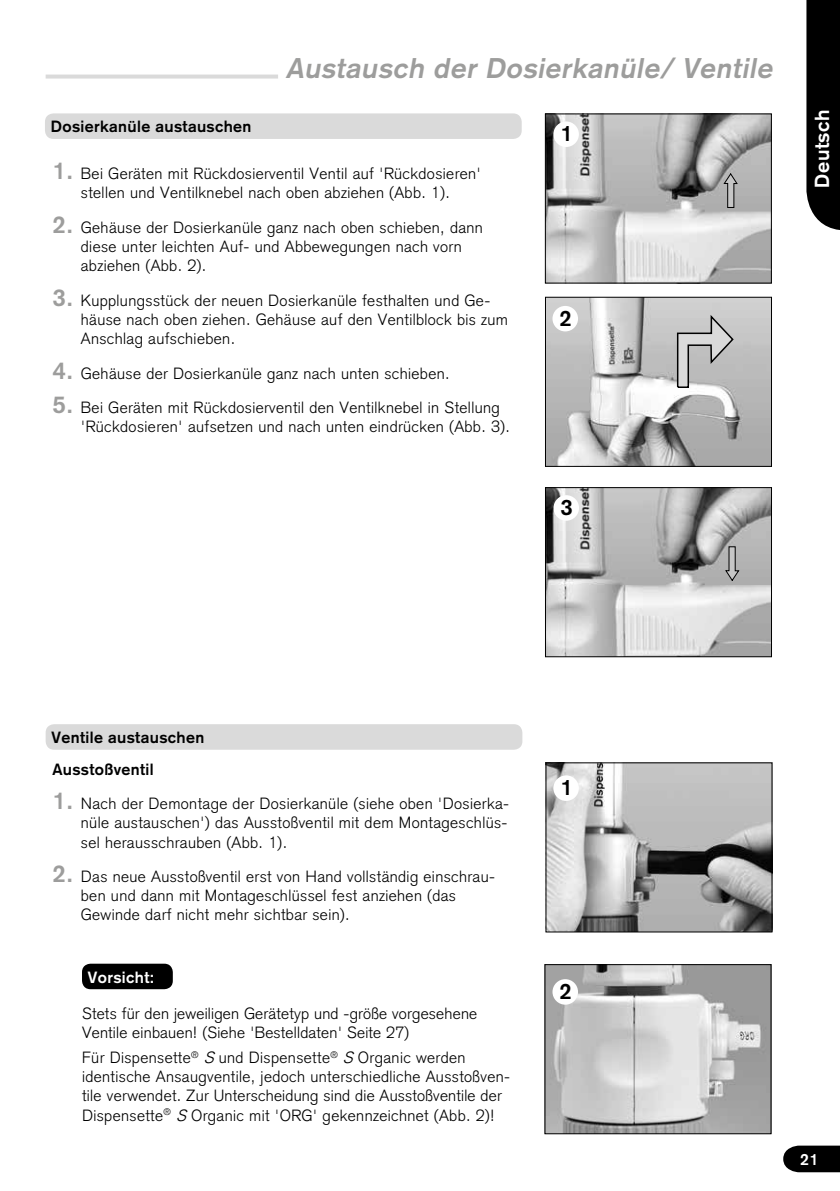
<style>
.page{position:relative;width:840px;height:1191px;background:#fff}
.page>*{position:absolute;margin:0;border:0;box-sizing:border-box;transform-origin:0 0}
.t1{font:italic 700 28px "Akzidenz Grotesk";color:#9d9d9c}
.t2{font:700 22px "Akzidenz Grotesk";color:#000}
.t3{font:700 20px "Akzidenz Grotesk";letter-spacing:.025em;color:#fff}
.t4{font:300 16px/19.2px "Akzidenz Grotesk";letter-spacing:.025em;color:#000}
.t5{font:700 16px/31.6px "Akzidenz Grotesk";letter-spacing:.025em;color:#000}
.t6{font:700 16px "Akzidenz Grotesk";letter-spacing:.025em;color:#fff}
.s1{font-weight:700;font-size:24px;color:#9d9d9c}
.s2{font-style:italic}
</style>
<div class="page">
<img style="left:546px;top:299px;width:223px;height:166px">
<div style="left:544px;top:297px;width:227px;height:170px;border:1px solid #000"></div>
<svg style="left:675px;top:313px;width:59px;height:76px;background:#b8b8b8"></svg>
<img style="left:546px;top:966px;width:223px;height:166px">
<div style="left:544px;top:964px;width:227px;height:170px;border:1px solid #000"></div>
<img style="left:547px;top:764px;width:223px;height:166px">
<div style="left:545px;top:762px;width:227px;height:170px;border:1px solid #000"></div>
<img style="left:546px;top:489px;width:223px;height:166px">
<div style="left:544px;top:487px;width:227px;height:170px;border:1px solid #000"></div>
<div style="left:553px;top:495px;width:25px;height:26px;background:#fff;border-radius:50%"></div>
<div style="left:552px;top:306px;width:25px;height:25px;background:#fff;border-radius:50%"></div>
<img style="left:546px;top:115px;width:223px;height:166px">
<div style="left:544px;top:113px;width:227px;height:170px;border:1px solid #000"></div>
<div style="left:553px;top:121px;width:25px;height:26px;background:#fff;border-radius:50%"></div>
<svg style="left:723px;top:546px;width:17px;height:36px"></svg>
<svg style="left:722px;top:172px;width:16px;height:36px"></svg>
<div style="left:552px;top:979px;width:25px;height:25px;background:#fff;border-radius:50%"></div>
<div style="left:553px;top:775px;width:25px;height:26px;background:#fff;border-radius:50%"></div>
<svg style="left:806px;top:0;width:33px;height:230px;background:#0d0d0d"></svg>
<svg style="left:783px;top:1145px;width:56px;height:27px;background:#151515"></svg>
<svg style="left:46px;top:75px;width:232px;height:4px"></svg>
<div style="left:82px;top:963px;width:91px;height:26px;background:#000;border-radius:9px"></div>
<div style="left:45px;top:113px;width:476px;height:26px;background:#dadada;border-radius:9px"></div>
<div style="left:46px;top:724px;width:476px;height:25px;background:#dadada;border-radius:9px"></div>
<h1 class="t1" style="left:285px;top:52px;width:493px">Austausch der Dosierkanüle/ Ventile</h1>
<p class="t5" style="left:51px;top:111px;width:202px">Dosierkanüle austauschen</p>
<p class="t4" style="left:52px;top:164px;width:430px;text-align:center"><span class="s1">1.</span> Bei Geräten mit Rückdosierventil Ventil auf 'Rückdosieren' stellen und Ventilknebel nach oben abziehen (Abb. 1).</p>
<p class="t4" style="left:81px;top:218px;width:403px;text-indent:-28px"><span class="s1">2.</span> Gehäuse der Dosierkanüle ganz nach oben schieben, dann diese unter leichten Auf- und Abbewegungen nach vorn abziehen (Abb. 2).</p>
<p class="t4" style="left:81px;top:291px;width:428px;text-indent:-28px"><span class="s1">3.</span> Kupplungsstück der neuen Dosierkanüle festhalten und Ge&shy;häuse nach oben ziehen. Gehäuse auf den Ventilblock bis zum<br>Anschlag aufschieben.</p>
<p class="t4" style="left:52px;top:364px;width:398px"><span class="s1">4.</span> Gehäuse der Dosierkanüle ganz nach unten schieben.</p>
<p class="t4" style="left:81px;top:398px;width:430px;text-indent:-28px"><span class="s1">5.</span> Bei Geräten mit Rückdosierventil den Ventilknebel in Stellung 'Rückdosieren' aufsetzen und nach unten eindrücken (Abb. 3).</p>
<h2 class="t2" style="left:560px;top:121px;width:14px">1</h2>
<h2 class="t2" style="left:559px;top:305px;width:14px">2</h2>
<h2 class="t2" style="left:560px;top:494px;width:14px">3</h2>
<p class="t3" style="left:809px;top:188px;width:79px;rotate:-90deg">Deutsch</p>
<p class="t5" style="left:52px;top:721px;width:154px">Ventile austauschen<br>Ausstoßventil</p>
<p class="t4" style="left:81px;top:794px;width:429px;text-align:justify;text-indent:-28px"><span class="s1">1.</span> Nach der Demontage der Dosierkanüle (siehe oben 'Dosierka&shy;nüle austauschen') das Ausstoßventil mit dem Montageschlüs&shy;sel herausschrauben (Abb. 1).</p>
<p class="t4" style="left:81px;top:867px;width:415px;text-indent:-28px"><span class="s1">2.</span> Das neue Ausstoßventil erst von Hand vollständig einschrau&shy;ben und dann mit Montageschlüssel fest anziehen (das<br>Gewinde darf nicht mehr sichtbar sein).</p>
<p class="t6" style="left:88px;top:967px;width:68px">Vorsicht:</p>
<p class="t4" style="left:82px;top:1004px;width:396px">Stets für den jeweiligen Gerätetyp und -größe vorgesehene<br>Ventile einbauen! (Siehe 'Bestelldaten' Seite 27)</p>
<p class="t4" style="left:82px;top:1048px;width:429px">Für Dispensette<sup>®</sup> <span class="s2">S</span> und Dispensette<sup>®</sup> <span class="s2">S</span> Organic werden identische Ansaugventile, jedoch unterschiedliche Ausstoßven&shy;tile verwendet. Zur Unterscheidung sind die Ausstoßventile der Dispensette<sup>®</sup> <span class="s2">S</span> Organic mit 'ORG' gekennzeichnet (Abb. 2)!</p>
<h2 class="t2" style="left:560px;top:774px;width:14px">1</h2>
<h2 class="t2" style="left:559px;top:978px;width:14px">2</h2>
<p class="t6" style="left:799px;top:1150px;width:20px">21</p>
</div>
